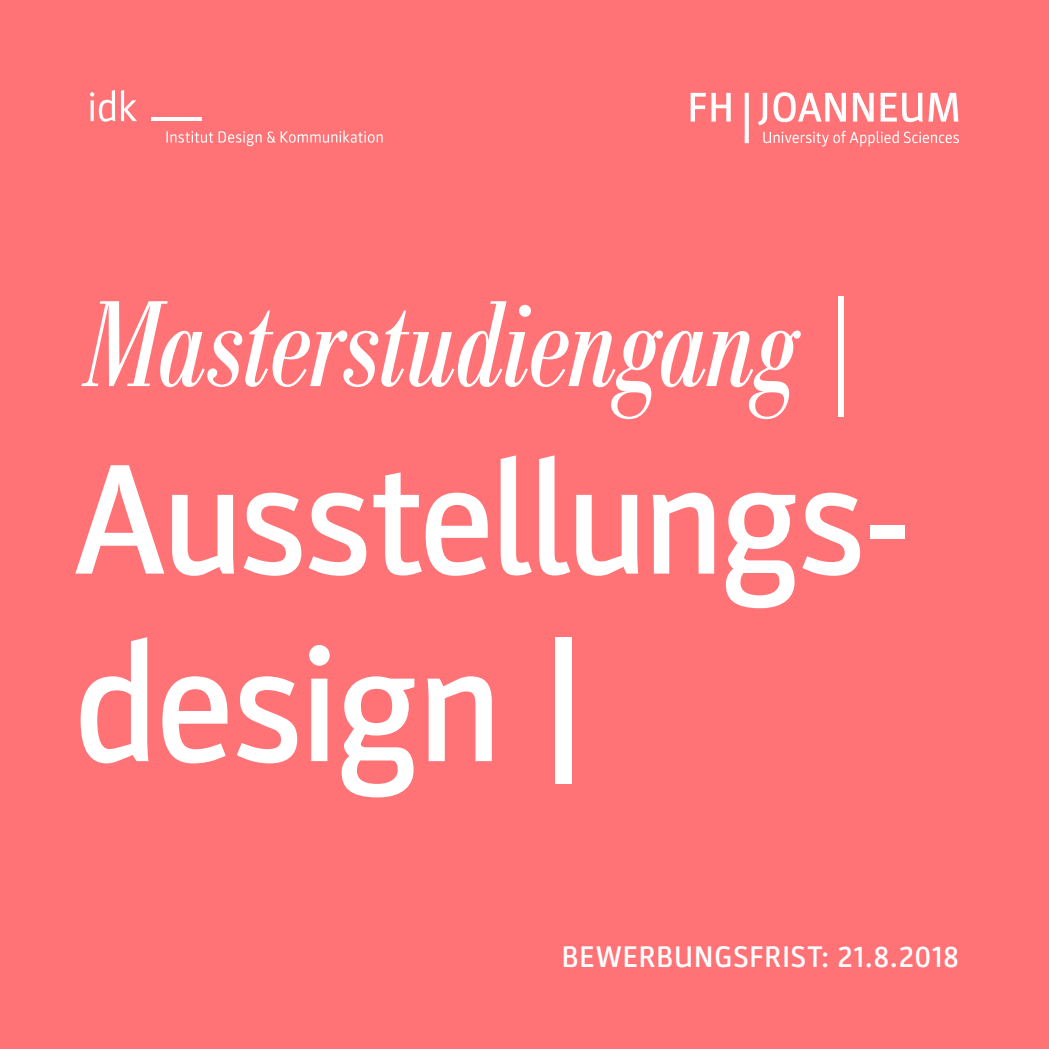
<style>
.page{position:relative;width:1049px;height:1049px;background:#ff7276}
.page>*{position:absolute;margin:0;border:0;box-sizing:border-box;transform-origin:0 0}
.t1{font:500 165px "Parka";letter-spacing:-.025em;color:#fff}
.t2{font:500 157.5px "Parka";letter-spacing:-.03em;color:#fff}
.t3{font:italic condensed 120px "Bodoni BE";color:#fff}
.t4{font:500 30px "Parka";letter-spacing:.02em;color:#fff}
</style>
<div class="page">
<svg style="left:90px;top:90px;width:25px;height:32px"></svg>
<svg style="left:121px;top:90px;width:16px;height:31px"></svg>
<hr style="left:151px;top:118px;width:50px;height:3px;background:#fff">
<svg style="left:166px;top:130px;width:217px;height:16px"></svg>
<svg style="left:691px;top:93px;width:40px;height:29px"></svg>
<svg style="left:745px;top:93px;width:4px;height:50px"></svg>
<svg style="left:773px;top:92px;width:73px;height:30px"></svg>
<svg style="left:853px;top:93px;width:21px;height:29px"></svg>
<svg style="left:880px;top:93px;width:42px;height:29px"></svg>
<svg style="left:928px;top:93px;width:30px;height:29px"></svg>
<svg style="left:758px;top:93px;width:9px;height:32px"></svg>
<svg style="left:763px;top:131px;width:196px;height:16px"></svg>
<h3 class="t3" style="left:82px;top:278px;width:768px">Masterstudiengang |</h3>
<h2 class="t2" style="left:72px;top:433px;width:842px">Ausstellungs-</h2>
<h1 class="t1" style="left:72px;top:613px;width:514px">design |</h1>
<p class="t4" style="left:561px;top:940px;width:399px">BEWERBUNGSFRIST: 21.8.2018</p>
</div>
